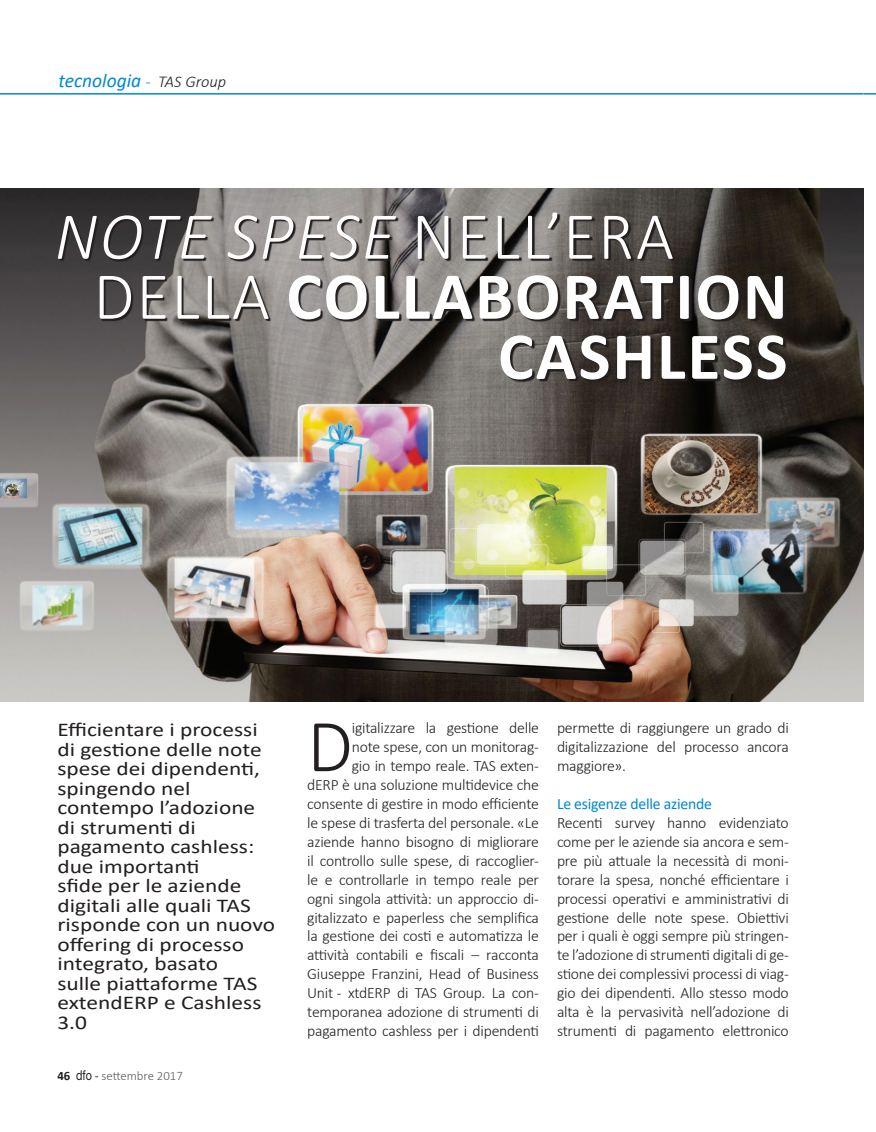
<style>
.page{position:relative;width:876px;height:1132px;background:#fff}
.page>*{position:absolute;margin:0;border:0;box-sizing:border-box;transform-origin:0 0}
.t1{font:300 75.3px "Calibri";color:#231f20}
.t2{font:700 67.5px "Calibri";letter-spacing:.03em;color:#fff}
.t3{font:italic 300 67.5px "Calibri";letter-spacing:.03em;color:#fff}
.t4{font:19.5px/19.5px "Calibri";color:#231f20;scale:1.2 1}
.t5{font:italic 19.5px "Calibri";color:#0089cf}
.t6{font:300 15.75px/18.9px "Calibri";letter-spacing:-.015em;color:#231f20;text-align:justify}
.t7{font:15.75px "Calibri";letter-spacing:-.015em;color:#0089cf}
.t8{font:300 12.75px "Calibri";color:#5a5a5d}
.s1{font-weight:300;font-style:normal;font-size:16.5px}
.s2{font-weight:300;font-size:16.5px;color:#231f20}
.s3{font-style:normal}
.s4{font-weight:300}
.s5{font-weight:700;color:#231f20}
.s6{font-family:"Helvetica Neue LT Std";font-weight:400;font-size:13.5px;color:#231f20}
.s7{font-weight:400;color:#231f20}
</style>
<div class="page">
<img style="left:0;top:188px;width:863px;height:513px">
<svg style="left:60px;top:214px;width:729px;height:168px;background:#5b5755"></svg>
<svg style="left:863px;top:93px;width:13px;height:2px"></svg>
<hr style="left:0;top:93px;width:863px;height:2px;background:#0089cf">
<p class="t5" style="left:58px;top:67px;width:169px">tecnologia <span class="s1">-</span> <span class="s2">TAS Group</span></p>
<h2 class="t3" style="left:55px;top:194px;width:621px">NOTE SPESE <span class="s3">NELL’ERA</span></h2>
<h2 class="t2" style="left:93px;top:248px;width:695px"><span class="s4">DELLA</span> COLLABORATION</h2>
<h2 class="t2" style="left:498px;top:308px;width:291px">CASHLESS</h2>
<p class="t6" style="left:307px;top:718px;width:233px;text-align:right">igitalizzare la gestione delle<br>note spese, con un monitorag-<br>gio in tempo reale. TAS exten-<br>dERP è una soluzione multidevice che consente di gestire in modo efficiente le spese di trasferta del personale. «Le aziende hanno bisogno di migliorare il controllo sulle spese, di raccoglier&shy;le e controllarle in tempo reale per ogni singola attività: un approccio di&shy;gitalizzato e paperless che semplifica la gestione dei costi e automatizza le attività contabili e fiscali – racconta Giuseppe Franzini, Head of Business Unit - xtdERP di TAS Group. La con&shy;temporanea adozione di strumenti di pagamento cashless per i dipendenti</p>
<p class="t4" style="left:57px;top:719px;width:183px">Efficientare i processi di gestione delle note spese dei dipendenti, spingendo nel contempo l’adozione di strumenti di pagamento cashless: due importanti<br>sfide per le aziende digitali alle quali TAS risponde con un nuovo offering di processo integrato, basato<br>sulle piattaforme TAS extendERP e Cashless<br>3.0</p>
<h1 class="t1" style="left:307px;top:699px;width:47px">D</h1>
<p class="t8" style="left:57px;top:1066px;width:127px"><span class="s5">46</span> <span class="s6">dfo</span> <span class="s7">-</span> settembre 2017</p>
<p class="t6" style="left:557px;top:718px;width:233px">permette di raggiungere un grado di digitalizzazione del processo ancora maggiore».</p>
<p class="t7" style="left:557px;top:792px;width:156px">Le esigenze delle aziende</p>
<p class="t6" style="left:557px;top:812px;width:233px">Recenti survey hanno evidenziato come per le aziende sia ancora e sem&shy;pre più attuale la necessità di moni&shy;torare la spesa, nonché efficientare i processi operativi e amministrativi di gestione delle note spese. Obiettivi per i quali è oggi sempre più stringen&shy;te l’adozione di strumenti digitali di ge&shy;stione dei complessivi processi di viag&shy;gio dei dipendenti. Allo stesso modo alta è la pervasività nell’adozione di strumenti di pagamento elettronico</p>
</div>
